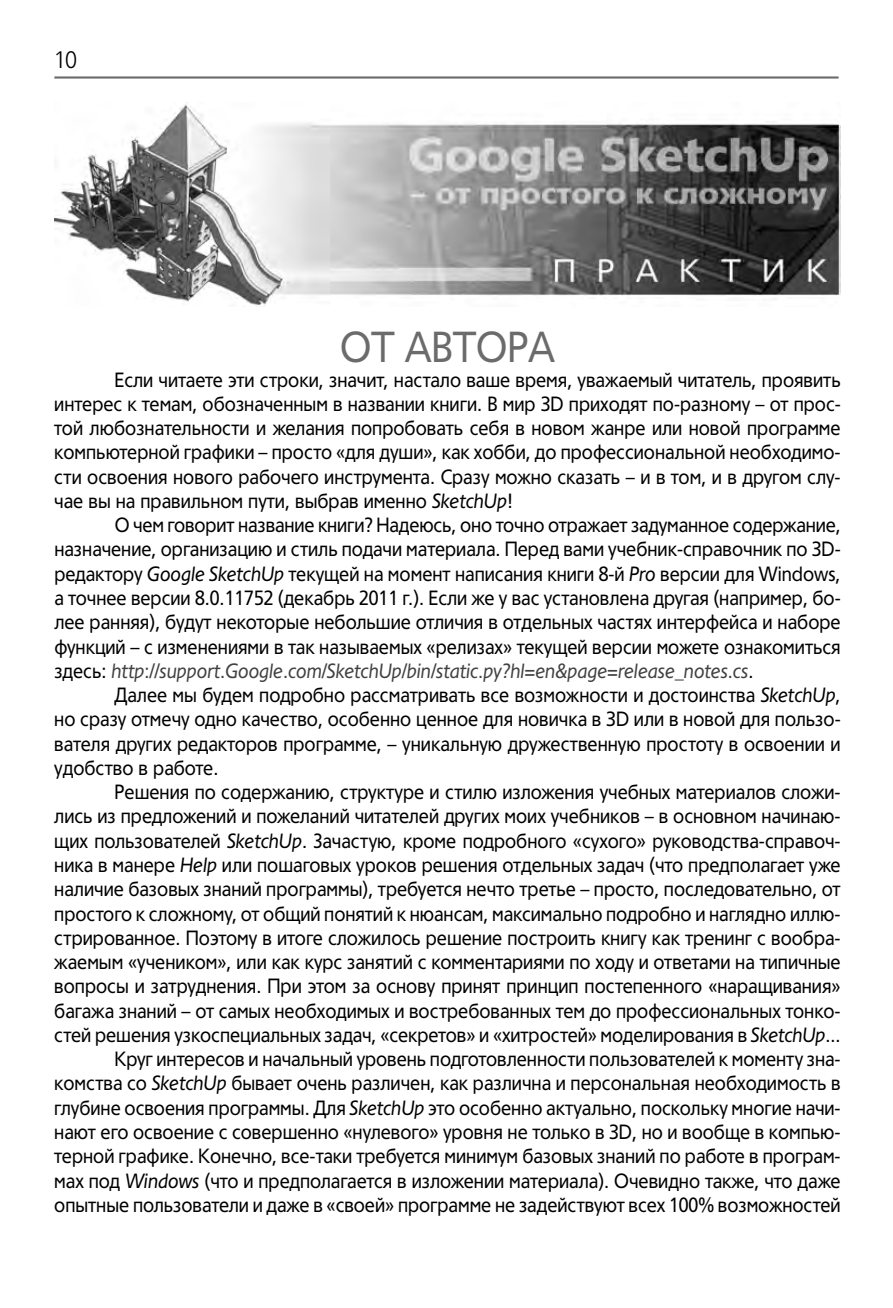
<style>
.page{position:relative;width:893px;height:1308px;background:#fff}
.page>*{position:absolute;margin:0;border:0;box-sizing:border-box;transform-origin:0 0}
.t1{font:42.52px "Tornado Cyr";color:#6b6b6b;scale:.9 1}
.t2{font:300 23.4px "Tornado Cyr";color:#000;scale:.9 1}
.t3{font:20.25px/24.3px "Tornado Cyr";color:#000;text-align:justify;scale:.9 1}
.s1{font-style:italic}
.s2{font-style:italic;color:#414141}
.s3{color:#414141}
</style>
<div class="page">
<hr style="left:54px;top:76px;width:785px;height:3px;background:#6b6b6b">
<img style="left:54px;top:104px;width:787px;height:203px">
<p class="t2" style="left:54px;top:52px;width:27px">10</p>
<h1 class="t1" style="left:340px;top:332px;width:240px">ОТ АВТОРА</h1>
<p class="t3" style="left:54px;top:370px;width:875px;text-indent:60px">Если читаете эти строки, значит, настало ваше время, уважаемый читатель, проявить интерес к темам, обозначенным в названии книги. В мир 3D приходят по-разному – от прос&shy;той любознательности и желания попробовать себя в новом жанре или новой программе компьютерной графики – просто «для души», как хобби, до профессиональной необходимо&shy;сти освоения нового рабочего инструмента. Сразу можно сказать – и в том, и в другом слу&shy;чае вы на правильном пути, выбрав именно <span class="s1">SketchUp</span>!</p>
<p class="t3" style="left:54px;top:515px;width:875px;text-indent:60px">О чем говорит название книги? Надеюсь, оно точно отражает задуманное содержание, назначение, организацию и стиль подачи материала. Перед вами учебник-справочник по 3D&shy;редактору <span class="s1">Google SketchUp</span> текущей на момент написания книги 8-й <span class="s1">Pro</span> версии для Windows, а точнее версии 8.0.11752 (декабрь 2011 г.). Если же у вас установлена другая (например, бо&shy;лее ранняя), будут некоторые небольшие отличия в отдельных частях интерфейса и наборе функций – с изменениями в так называемых «релизах» текущей версии можете ознакомиться здесь: <span class="s2">http</span><span class="s3">:</span><span class="s2">//support</span><span class="s3">.</span><span class="s2">Google</span><span class="s3">.</span><span class="s2">com/SketchUp/bin/static</span><span class="s3">.</span><span class="s2">py?hl=en&amp;page=release_notes</span><span class="s3">.</span><span class="s2">cs</span>.</p>
<p class="t3" style="left:54px;top:685px;width:875px;text-indent:60px">Далее мы будем подробно рассматривать все возможности и достоинства <span class="s1">SketchUp</span>, но сразу отмечу одно качество, особенно ценное для новичка в 3D или в новой для пользо&shy;вателя других редакторов программе, – уникальную дружественную простоту в освоении и удобство в работе.</p>
<p class="t3" style="left:54px;top:782px;width:875px;text-align:right">Решения по содержанию, структуре и стилю изложения учебных материалов сложи-<br>лись из предложений и пожеланий читателей других моих учебников – в основном начинаю&shy;щих пользователей <span class="s1">SketchUp</span>. Зачастую, кроме подробного «сухого» руководства-справоч&shy;ника в манере <span class="s1">Help</span> или пошаговых уроков решения отдельных задач (что предполагает уже наличие базовых знаний программы), требуется нечто третье – просто, последовательно, от простого к сложному, от общий понятий к нюансам, максимально подробно и наглядно иллю&shy;стрированное. Поэтому в итоге сложилось решение построить книгу как тренинг с вообра&shy;жаемым «учеником», или как курс занятий с комментариями по ходу и ответами на типичные вопросы и затруднения. При этом за основу принят принцип постепенного «наращивания» багажа знаний – от самых необходимых и востребованных тем до профессиональных тонко&shy;стей решения узкоспециальных задач, «секретов» и «хитростей» моделирования в <span class="s1">SketchUp</span>...<br>Круг интересов и начальный уровень подготовленности пользователей к моменту зна&shy;комства со <span class="s1">SketchUp</span> бывает очень различен, как различна и персональная необходимость в глубине освоения программы. Для <span class="s1">SketchUp</span> это особенно актуально, поскольку многие начи&shy;нают его освоение с совершенно «нулевого» уровня не только в 3D, но и вообще в компью&shy;терной графике. Конечно, все-таки требуется минимум базовых знаний по работе в програм&shy;мах под <span class="s1">Windows</span> (что и предполагается в изложении материала). Очевидно также, что даже опытные пользователи и даже в «своей» программе не задействуют всех 100% возможностей</p>
</div>
